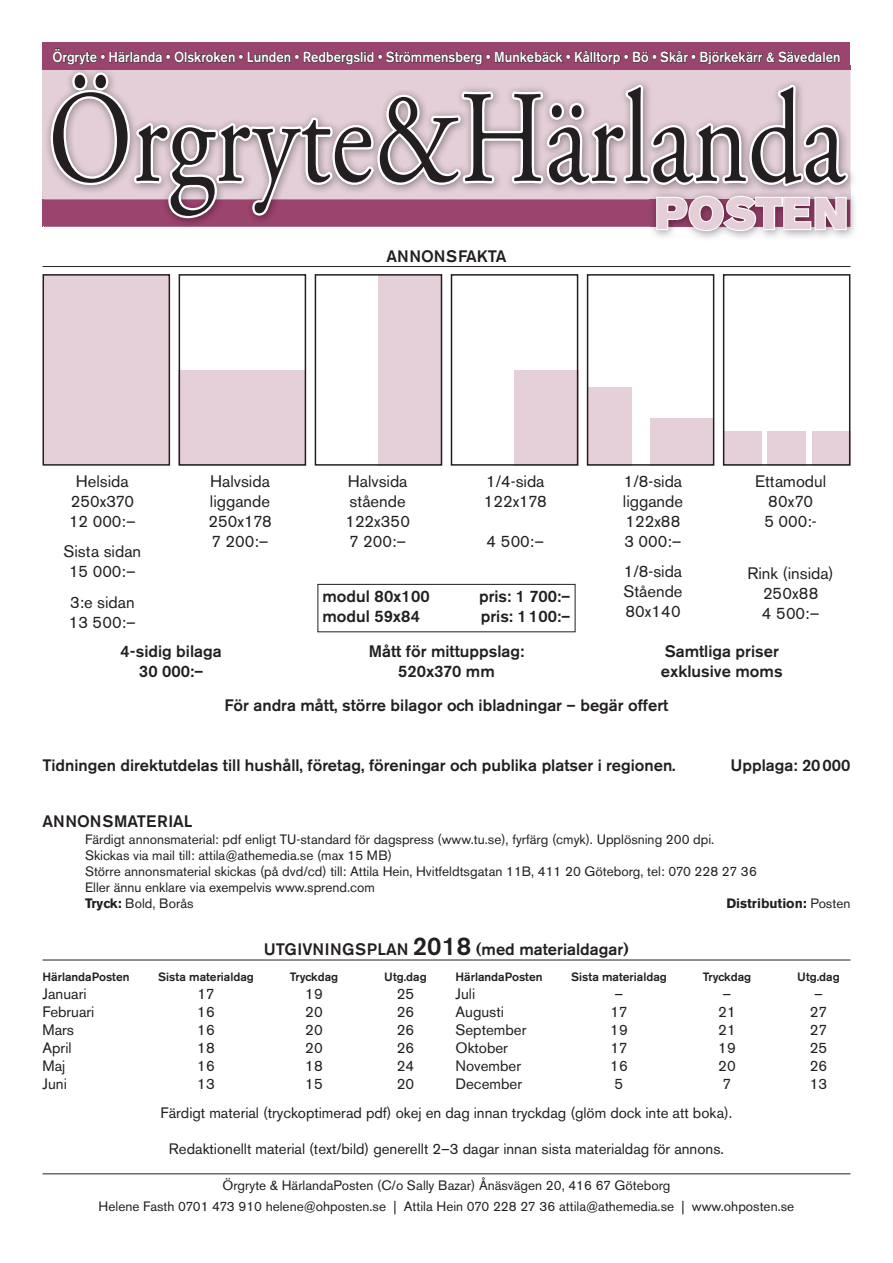
<style>
.page{position:relative;width:893px;height:1263px;background:#fff}
.page>*{position:absolute;margin:0;border:0;box-sizing:border-box;transform-origin:0 0}
.t1{font:130.95px "Adobe Garamond";color:#231f20;scale:.81 1}
.t2{font:44.1px "Akzidenz Grotesk BE Super";letter-spacing:.01em;color:#e4ced7}
.t3{font:500 16.5px/19.8px "Akzidenz Grotesk BE";color:#231f20;text-align:center}
.t4{font:16.5px/19.8px "Akzidenz Grotesk BE";color:#231f20;text-align:center}
.t5{font:15px "Akzidenz Grotesk BE";color:#231f20}
.t6{font:500 14.55px "Akzidenz Grotesk BE";color:#fff;scale:.9 1}
.t7{font:13.5px/16.2px "Akzidenz Grotesk BE";color:#231f20}
.t8{font:700 13.5px "Akzidenz Grotesk BE";color:#231f20}
.t9{font:500 12px "Akzidenz Grotesk BE";color:#231f20}
.s1{font-weight:700}
.s2{font-weight:400}
.s3{font-size:25.5px}
</style>
<div class="page">
<div style="left:723px;top:431px;width:39px;height:35px;background:#e5cfd8"></div>
<div style="left:768px;top:431px;width:38px;height:35px;background:#e5cfd8"></div>
<div style="left:812px;top:431px;width:38px;height:35px;background:#e5cfd8"></div>
<div style="left:587px;top:387px;width:44px;height:78px;background:#e5cfd8"></div>
<div style="left:651px;top:418px;width:62px;height:47px;background:#e5cfd8"></div>
<div style="left:514px;top:370px;width:64px;height:95px;background:#e5cfd8"></div>
<div style="left:378px;top:274px;width:64px;height:191px;background:#e5cfd8"></div>
<div style="left:179px;top:370px;width:127px;height:95px;background:#e5cfd8"></div>
<hr style="left:43px;top:266px;width:807px;height:1px;background:#231f20">
<div style="left:43px;top:275px;width:126px;height:190px;background:#e5cfd8"></div>
<div style="left:43px;top:274px;width:127px;height:192px;border:2px solid #231f20"></div>
<div style="left:451px;top:274px;width:127px;height:192px;border:2px solid #231f20"></div>
<div style="left:179px;top:274px;width:127px;height:192px;border:2px solid #231f20"></div>
<div style="left:587px;top:274px;width:127px;height:192px;border:2px solid #231f20"></div>
<div style="left:315px;top:274px;width:127px;height:192px;border:2px solid #231f20"></div>
<div style="left:723px;top:274px;width:127px;height:192px;border:2px solid #231f20"></div>
<div style="left:317px;top:584px;width:258px;height:48px;border:1px solid #231f20"></div>
<hr style="left:43px;top:960px;width:807px;height:1px;background:#231f20">
<hr style="left:43px;top:1173px;width:807px;height:1px;background:#231f20">
<div style="left:43px;top:43px;width:807px;height:27px;background:#9b456e"></div>
<svg style="left:53px;top:48px;width:787px;height:17px"></svg>
<img style="left:44px;top:66px;width:810px;height:161px">
<svg style="left:51px;top:73px;width:797px;height:145px"></svg>
<img style="left:649px;top:189px;width:206px;height:49px">
<img style="left:649px;top:189px;width:6px;height:27px">
<svg style="left:655px;top:189px;width:195px;height:43px"></svg>
<p class="t6" style="left:52px;top:48px;width:877px">Örgryte • Härlanda • Olskroken • Lunden • Redbergslid • Strömmensberg • Munkebäck • Kålltorp • Bö • Skår • Björkekärr &amp; Sävedalen</p>
<h1 class="t1" style="left:48px;top:69px;width:985px">Örgryte&amp;Härlanda</h1>
<h2 class="t2" style="left:655px;top:188px;width:194px">POSTEN</h2>
<p class="t3" style="left:386px;top:246px;width:122px">ANNONSFAKTA</p>
<p class="t4" style="left:69px;top:472px;width:68px">Helsida<br>250x370<br>12 000:–</p>
<p class="t4" style="left:64px;top:542px;width:79px">Sista sidan<br>15 000:–</p>
<p class="t4" style="left:69px;top:592px;width:69px;text-align:left">3:e sidan<br>13 500:–</p>
<p class="t4" style="left:208px;top:472px;width:65px;text-align:justify">Halvsida liggande 250x178<br>7 200:–</p>
<p class="t4" style="left:345px;top:472px;width:66px;text-align:left">Halvsida stående<br>122x350<br>7 200:–</p>
<p class="t4" style="left:484px;top:472px;width:64px;text-align:left">1/4-sida<br>122x178</p>
<p class="t4" style="left:487px;top:531px;width:59px">4 500:–</p>
<p class="t3" style="left:322px;top:586px;width:109px">modul 80x100</p>
<p class="t3" style="left:479px;top:586px;width:93px">pris: 1 700:–</p>
<p class="t3" style="left:322px;top:606px;width:99px">modul 59x84</p>
<p class="t3" style="left:481px;top:606px;width:91px">pris: 1 100:–</p>
<p class="t4" style="left:623px;top:472px;width:62px;text-align:left">1/8-sida liggande<br>122x88<br>3 000:–</p>
<p class="t4" style="left:623px;top:562px;width:61px;text-align:justify">1/8-sida Stående 80x140</p>
<p class="t4" style="left:755px;top:472px;width:73px">Ettamodul<br>80x70<br>5 000:-</p>
<p class="t4" style="left:747px;top:563px;width:88px">Rink (insida)<br>250x88<br>4 500:–</p>
<p class="t3" style="left:121px;top:641px;width:103px">4-sidig bilaga<br>30 000:–</p>
<p class="t3" style="left:369px;top:641px;width:157px">Mått för mittuppslag:<br>520x370 mm</p>
<p class="t3" style="left:661px;top:641px;width:123px;text-align:left">Samtliga priser exklusive moms</p>
<p class="t3" style="left:225px;top:695px;width:445px">För andra mått, större bilagor och ibladningar – begär offert</p>
<p class="t3" style="left:43px;top:755px;width:635px">Tidningen direktutdelas till hushåll, företag, föreningar och publika platser i regionen.</p>
<p class="t3" style="left:730px;top:755px;width:121px">Upplaga: 20 000</p>
<p class="t3" style="left:43px;top:812px;width:151px">ANNONSMATERIAL</p>
<p class="t7" style="left:85px;top:831px;width:673px">Färdigt annonsmaterial: pdf enligt TU-standard för dagspress (www.tu.se), fyrfärg (cmyk). Upplösning 200 dpi.<br>Skickas via mail till: attila@athemedia.se (max 15 MB)<br>Större annonsmaterial skickas (på dvd/cd) till: Attila Hein, Hvitfeldtsgatan 11B, 411 20 Göteborg, tel: 070 228 27 36<br>Eller ännu enklare via exempelvis www.sprend.com<br><span class="s1">Tryck:</span> Bold, Borås</p>
<p class="t8" style="left:726px;top:896px;width:126px">Distribution: <span class="s2">Posten</span></p>
<p class="t3" style="left:264px;top:939px;width:367px">UTGIVNINGSPLAN <span class="s3">2018</span> (med materialdagar)</p>
<p class="t9" style="left:43px;top:970px;width:88px">HärlandaPosten</p>
<p class="t9" style="left:158px;top:970px;width:97px">Sista materialdag</p>
<p class="t9" style="left:290px;top:970px;width:50px">Tryckdag</p>
<p class="t9" style="left:384px;top:970px;width:44px">Utg.dag</p>
<p class="t5" style="left:43px;top:985px;width:46px">Januari</p>
<p class="t5" style="left:198px;top:985px;width:18px">17</p>
<p class="t5" style="left:305px;top:985px;width:19px">19</p>
<p class="t5" style="left:397px;top:985px;width:19px">25</p>
<p class="t5" style="left:43px;top:1003px;width:53px">Februari</p>
<p class="t5" style="left:197px;top:1003px;width:19px">16</p>
<p class="t5" style="left:305px;top:1003px;width:19px">20</p>
<p class="t5" style="left:397px;top:1003px;width:19px">26</p>
<p class="t5" style="left:43px;top:1021px;width:33px">Mars</p>
<p class="t5" style="left:197px;top:1021px;width:19px">16</p>
<p class="t5" style="left:305px;top:1021px;width:19px">20</p>
<p class="t5" style="left:397px;top:1021px;width:19px">26</p>
<p class="t5" style="left:43px;top:1039px;width:31px">April</p>
<p class="t5" style="left:197px;top:1039px;width:19px">18</p>
<p class="t5" style="left:305px;top:1039px;width:19px">20</p>
<p class="t5" style="left:397px;top:1039px;width:19px">26</p>
<p class="t5" style="left:43px;top:1057px;width:24px">Maj</p>
<p class="t5" style="left:197px;top:1057px;width:19px">16</p>
<p class="t5" style="left:305px;top:1057px;width:19px">18</p>
<p class="t5" style="left:397px;top:1057px;width:19px">24</p>
<p class="t5" style="left:43px;top:1075px;width:26px">Juni</p>
<p class="t5" style="left:197px;top:1075px;width:19px">13</p>
<p class="t5" style="left:305px;top:1075px;width:19px">15</p>
<p class="t5" style="left:397px;top:1075px;width:19px">20</p>
<p class="t9" style="left:455px;top:970px;width:88px">HärlandaPosten</p>
<p class="t9" style="left:571px;top:970px;width:97px">Sista materialdag</p>
<p class="t9" style="left:703px;top:970px;width:50px">Tryckdag</p>
<p class="t9" style="left:797px;top:970px;width:44px">Utg.dag</p>
<p class="t5" style="left:455px;top:985px;width:21px">Juli</p>
<p class="t5" style="left:615px;top:985px;width:10px">–</p>
<p class="t5" style="left:723px;top:985px;width:10px">–</p>
<p class="t5" style="left:814px;top:985px;width:10px">–</p>
<p class="t5" style="left:455px;top:1003px;width:50px">Augusti</p>
<p class="t5" style="left:611px;top:1003px;width:18px">17</p>
<p class="t5" style="left:718px;top:1003px;width:19px">21</p>
<p class="t5" style="left:810px;top:1003px;width:19px">27</p>
<p class="t5" style="left:455px;top:1021px;width:72px">September</p>
<p class="t5" style="left:610px;top:1021px;width:19px">19</p>
<p class="t5" style="left:718px;top:1021px;width:19px">21</p>
<p class="t5" style="left:810px;top:1021px;width:19px">27</p>
<p class="t5" style="left:455px;top:1039px;width:54px">Oktober</p>
<p class="t5" style="left:611px;top:1039px;width:18px">17</p>
<p class="t5" style="left:718px;top:1039px;width:19px">19</p>
<p class="t5" style="left:810px;top:1039px;width:19px">25</p>
<p class="t5" style="left:455px;top:1057px;width:67px">November</p>
<p class="t5" style="left:610px;top:1057px;width:19px">16</p>
<p class="t5" style="left:718px;top:1057px;width:19px">20</p>
<p class="t5" style="left:810px;top:1057px;width:19px">26</p>
<p class="t5" style="left:455px;top:1075px;width:68px">December</p>
<p class="t5" style="left:615px;top:1075px;width:10px">5</p>
<p class="t5" style="left:723px;top:1075px;width:10px">7</p>
<p class="t5" style="left:810px;top:1075px;width:19px">13</p>
<p class="t5" style="left:161px;top:1103px;width:573px">Färdigt material (tryckoptimerad pdf) okej en dag innan tryckdag (glöm dock inte att boka).</p>
<p class="t5" style="left:169px;top:1139px;width:557px">Redaktionellt material (text/bild) generellt 2–3 dagar innan sista materialdag för annons.</p>
<p class="t7" style="left:99px;top:1174px;width:697px;line-height:21px;text-align:center">Örgryte &amp; HärlandaPosten (C/o Sally Bazar) Ånäsvägen 20, 416 67 Göteborg<br>Helene Fasth 0701 473 910 helene@ohposten.se | Attila Hein 070 228 27 36 attila@athemedia.se | www.ohposten.se</p>
</div>
